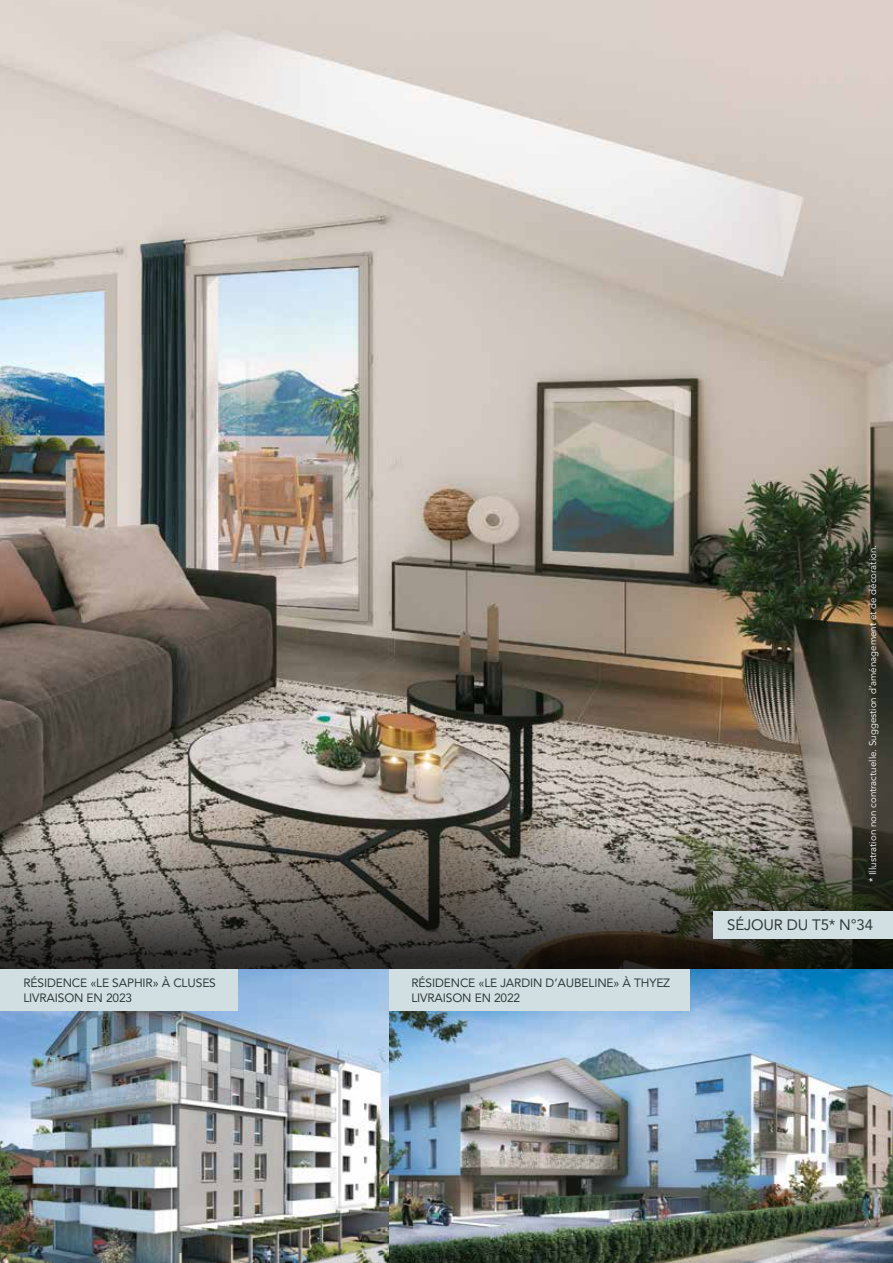
<style>
.page{position:relative;width:893px;height:1263px;background:#fff}
.page>*{position:absolute;margin:0;border:0;box-sizing:border-box;transform-origin:0 0}
.t1{font:15px "Avenir LT Std";letter-spacing:-.01em;color:#303b3b}
.t2{font:12px/15px "Avenir LT Std";letter-spacing:-.01em;color:#303b3b}
.t3{font:9.75px "Avenir LT Std";color:#fff}
</style>
<div class="page">
<img style="left:0;top:0;width:893px;height:1263px">
<svg style="left:0;top:733px;width:893px;height:236px;background:#726d65"></svg>
<div style="left:389px;top:969px;width:301px;height:42px;background:#d2dfe2"></div>
<div style="left:0;top:969px;width:237px;height:42px;background:#d2dfe2"></div>
<div style="left:714px;top:911px;width:179px;height:27px;background:#d2dfe2"></div>
<p class="t2" style="left:23px;top:976px;width:194px">RÉSIDENCE «LE SAPHIR» À CLUSES<br>LIVRAISON EN 2023</p>
<p class="t2" style="left:411px;top:976px;width:260px">RÉSIDENCE «LE JARDIN D’AUBELINE» À THYEZ<br>LIVRAISON EN 2022</p>
<p class="t3" style="left:867px;top:882px;width:339px;rotate:-90deg">* Illustration non contractuelle. Suggestion d’aménagement et de décoration.</p>
<p class="t1" style="left:727px;top:916px;width:147px">SÉJOUR DU T5* N°34</p>
</div>
